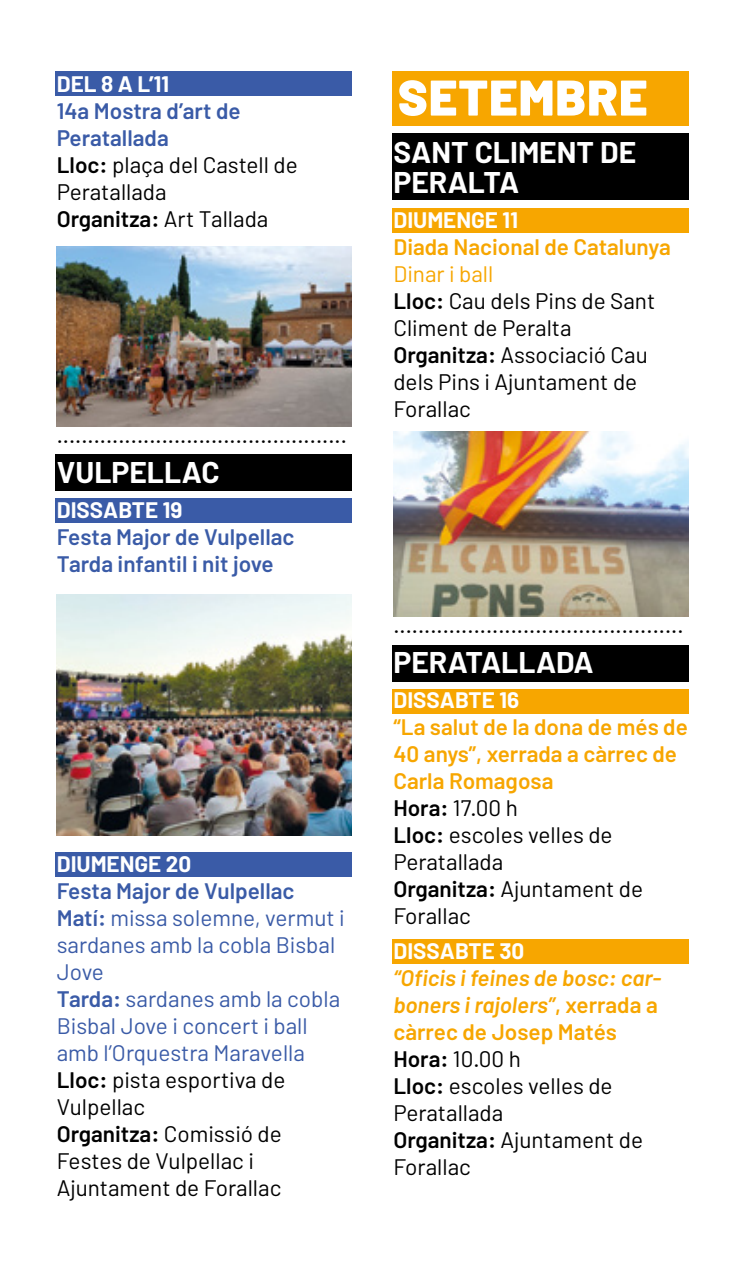
<style>
.page{position:relative;width:745px;height:1276px;background:#fff}
.page>*{position:absolute;margin:0;border:0;box-sizing:border-box;transform-origin:0 0}
.t1{font:900 50px "Barlow";letter-spacing:.02em;color:#fff}
.t2{font:700 30px/30px "Barlow";color:#fff}
.t3{font:22.5px/27px "Barlow";color:#000}
.t4{font:22.5px/27px "Barlow";color:#3a5ba7}
.t5{font:600 22.5px/27px "Barlow";color:#f7a600}
.t6{font:700 22.5px "Barlow";color:#fff}
.t7{font:600 22.5px/27px "Barlow";color:#3a5ba7}
.s1{font-weight:600;color:#3a5ba7}
.s2{font-weight:600}
.s3{font-weight:600;color:#000}
.s4{color:#000}
.s5{color:#f7a600}
.s6{font-weight:400;color:#000}
.s7{font-weight:600;font-style:italic;color:#f7a600}
.s8{font-weight:600;color:#f7a600}
</style>
<div class="page">
<div style="left:392px;top:208px;width:295px;height:24px;background:#f7a600"></div>
<div style="left:392px;top:134px;width:295px;height:66px;background:#000"></div>
<div style="left:55px;top:71px;width:296px;height:24px;background:#3a5ba7"></div>
<div style="left:55px;top:498px;width:296px;height:24px;background:#3a5ba7"></div>
<div style="left:55px;top:852px;width:296px;height:24px;background:#3a5ba7"></div>
<div style="left:55px;top:454px;width:296px;height:36px;background:#000"></div>
<div style="left:392px;top:689px;width:295px;height:24px;background:#f7a600"></div>
<div style="left:392px;top:939px;width:295px;height:24px;background:#f7a600"></div>
<div style="left:392px;top:644px;width:295px;height:37px;background:#000"></div>
<div style="left:392px;top:71px;width:295px;height:54px;background:#f7a600"></div>
<img style="left:57px;top:594px;width:294px;height:242px">
<img style="left:57px;top:246px;width:294px;height:180px">
<img style="left:393px;top:432px;width:294px;height:184px">
<p class="t6" style="left:57px;top:70px;width:114px">DEL 8 A L’11</p>
<p class="t3" style="left:57px;top:96px;width:242px"><span class="s1">14a Mostra d’art de<br>Peratallada<br></span><span class="s2">Lloc:</span> plaça del Castell de<br>Peratallada<br><span class="s2">Organitza:</span> Art Tallada</p>
<p class="t3" style="left:57px;top:420px;width:291px">...............................................</p>
<h2 class="t2" style="left:57px;top:457px;width:164px">VULPELLAC</h2>
<p class="t6" style="left:57px;top:496px;width:127px">DISSABTE 19</p>
<p class="t7" style="left:57px;top:523px;width:239px">Festa Major de Vulpellac<br>Tarda infantil i nit jove</p>
<p class="t6" style="left:57px;top:850px;width:136px">DIUMENGE 20</p>
<p class="t4" style="left:57px;top:876px;width:289px"><span class="s2">Festa Major de Vulpellac<br>Matí:</span> missa solemne, vermut i sardanes amb la cobla Bisbal<br>Jove<br><span class="s2">Tarda:</span> sardanes amb la cobla<br>Bisbal Jove i concert i ball amb l’Orquestra Maravella<br><span class="s3">Lloc:</span> <span class="s4">pista esportiva de<br>Vulpellac<br></span><span class="s3">Organitza:</span> <span class="s4">Comissió de<br>Festes de Vulpellac i<br>Ajuntament de Forallac</span></p>
<h1 class="t1" style="left:397px;top:67px;width:251px">SETEMBRE</h1>
<h2 class="t2" style="left:393px;top:137px;width:244px">SANT CLIMENT DE<br>PERALTA</h2>
<p class="t6" style="left:393px;top:206px;width:126px">DIUMENGE 11</p>
<p class="t5" style="left:393px;top:233px;width:279px">Diada Nacional de Catalunya</p>
<p class="t3" style="left:393px;top:260px;width:263px"><span class="s5">Dinar i ball<br></span><span class="s2">Lloc:</span> Cau dels Pins de Sant<br>Climent de Peralta<br><span class="s2">Organitza:</span> Associació Cau dels Pins i Ajuntament de<br>Forallac</p>
<p class="t3" style="left:393px;top:611px;width:291px">...............................................</p>
<h2 class="t2" style="left:393px;top:647px;width:202px">PERATALLADA</h2>
<p class="t6" style="left:393px;top:686px;width:127px">DISSABTE 16</p>
<p class="t5" style="left:393px;top:713px;width:296px">“La salut de la dona de més de<br>40 anys”, xerrada a càrrec de<br>Carla Romagosa<br><span class="s4">Hora:</span> <span class="s6">17.00 h<br></span><span class="s4">Lloc:</span> <span class="s6">escoles velles de<br>Peratallada<br></span><span class="s4">Organitza:</span> <span class="s6">Ajuntament de<br>Forallac</span></p>
<p class="t6" style="left:393px;top:937px;width:132px">DISSABTE 30</p>
<p class="t3" style="left:393px;top:964px;width:269px"><span class="s7">“Oficis i feines de bosc: car&shy;boners i rajolers”</span><span class="s8">, xerrada a càrrec de Josep Matés<br></span><span class="s2">Hora:</span> 10.00 h<br><span class="s2">Lloc:</span> escoles velles de<br>Peratallada<br><span class="s2">Organitza:</span> Ajuntament de<br>Forallac</p>
</div>
